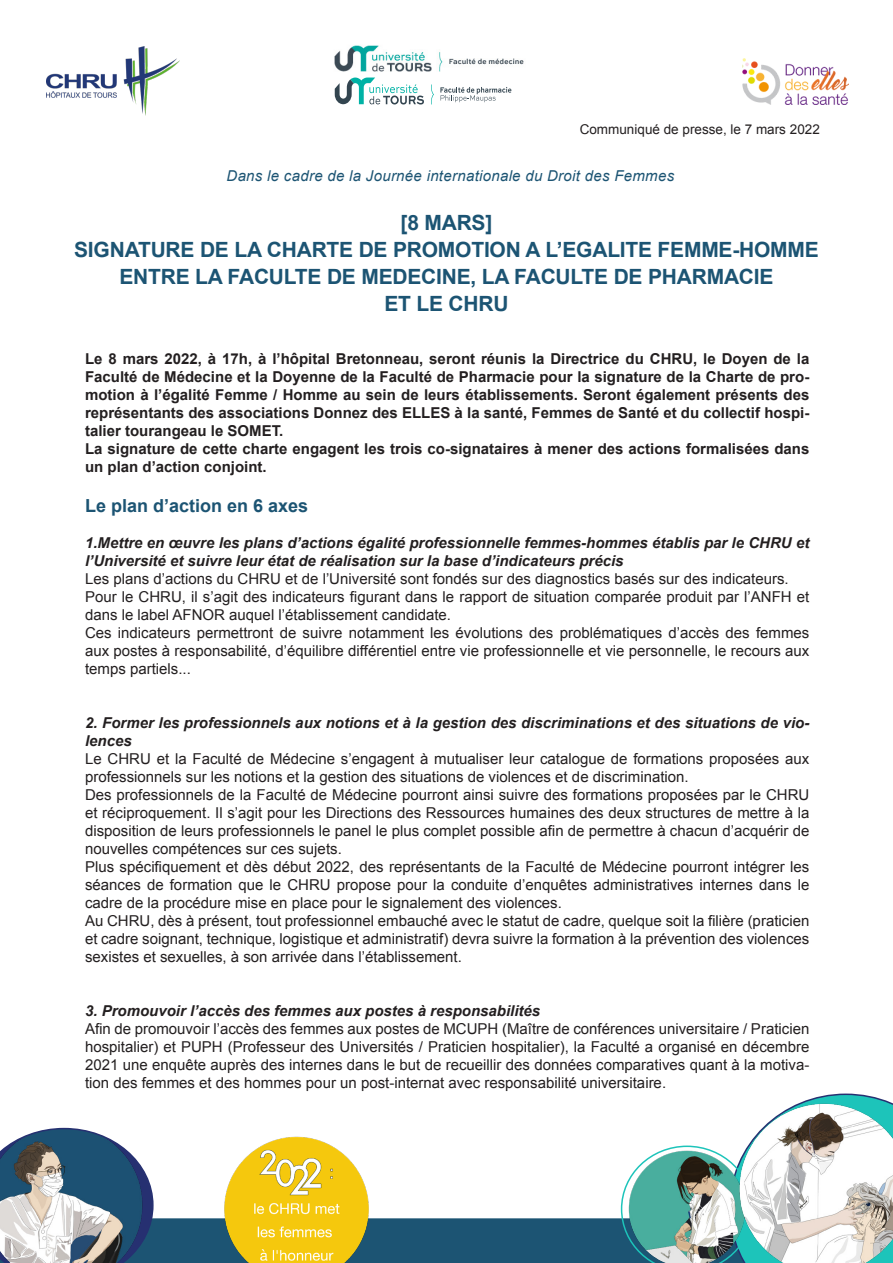
<style>
.page{position:relative;width:893px;height:1263px;background:#fff}
.page>*{position:absolute;margin:0;border:0;box-sizing:border-box;transform-origin:0 0}
.t1{font:700 21px "Arial";letter-spacing:-.01em;color:#1c5473}
.t2{font:700 18px "Arial";color:#1c5473}
.t3{font:15px/18px "Arial";color:#231f20;text-align:justify}
.t4{font:700 15px/18px "Arial";color:#231f20;text-align:justify}
.t5{font:italic 700 15px/18px "Arial";color:#231f20}
.t6{font:italic 15px "Arial";letter-spacing:.02em;color:#1c5473}
.t7{font:13.5px "Arial";color:#231f20}
</style>
<div class="page">
<svg style="left:0;top:1127px;width:729px;height:136px"></svg>
<img style="left:729px;top:1093px;width:164px;height:170px">
<img style="left:215px;top:1128px;width:162px;height:135px">
<img style="left:47px;top:47px;width:132px;height:69px">
<img style="left:743px;top:58px;width:105px;height:47px">
<img style="left:334px;top:45px;width:190px;height:33px">
<svg style="left:440px;top:87px;width:71px;height:15px"></svg>
<svg style="left:335px;top:78px;width:89px;height:27px"></svg>
<svg style="left:431px;top:84px;width:3px;height:20px"></svg>
<p class="t7" style="left:580px;top:120px;width:242px">Communiqué de presse, le 7 mars 2022</p>
<p class="t6" style="left:227px;top:166px;width:449px">Dans le cadre de la Journée internationale du Droit des Femmes</p>
<p class="t1" style="left:401px;top:209px;width:93px">[8 MARS]</p>
<p class="t1" style="left:74px;top:236px;width:746px">SIGNATURE DE LA CHARTE DE PROMOTION A L’EGALITE FEMME-HOMME</p>
<p class="t1" style="left:119px;top:263px;width:656px">ENTRE LA FACULTE DE MEDECINE, LA FACULTE DE PHARMACIE</p>
<p class="t1" style="left:384px;top:290px;width:126px">ET LE CHRU</p>
<p class="t4" style="left:85px;top:350px;width:726px">Le 8 mars 2022, à 17h, à l’hôpital Bretonneau, seront réunis la Directrice du CHRU, le Doyen de la Faculté de Médecine et la Doyenne de la Faculté de Pharmacie pour la signature de la Charte de pro&shy;motion à l’égalité Femme / Homme au sein de leurs établissements. Seront également présents des représentants des associations Donnez des ELLES à la santé, Femmes de Santé et du collectif hospi&shy;talier tourangeau le SOMET.</p>
<p class="t4" style="left:85px;top:440px;width:726px">La signature de cette charte engagent les trois co-signataires à mener des actions formalisées dans un plan d’action conjoint.</p>
<p class="t2" style="left:85px;top:493px;width:225px">Le plan d’action en 6 axes</p>
<p class="t5" style="left:85px;top:534px;width:726px">1.Mettre en œuvre les plans d’actions égalité professionnelle femmes-hommes établis par le CHRU et l’Université et suivre leur état de réalisation sur la base d’indicateurs précis</p>
<p class="t3" style="left:85px;top:569px;width:705px">Les plans d’actions du CHRU et de l’Université sont fondés sur des diagnostics basés sur des indicateurs.</p>
<p class="t3" style="left:85px;top:587px;width:726px">Pour le CHRU, il s’agit des indicateurs figurant dans le rapport de situation comparée produit par l’ANFH et dans le label AFNOR auquel l’établissement candidate.</p>
<p class="t3" style="left:85px;top:623px;width:726px">Ces indicateurs permettront de suivre notamment les évolutions des problématiques d’accès des femmes aux postes à responsabilité, d’équilibre différentiel entre vie professionnelle et vie personnelle, le recours aux temps partiels...</p>
<p class="t5" style="left:85px;top:714px;width:726px">2. Former les professionnels aux notions et à la gestion des discriminations et des situations de vio&shy;lences</p>
<p class="t3" style="left:85px;top:749px;width:726px">Le CHRU et la Faculté de Médecine s’engagent à mutualiser leur catalogue de formations proposées aux professionnels sur les notions et la gestion des situations de violences et de discrimination.</p>
<p class="t3" style="left:85px;top:785px;width:726px">Des professionnels de la Faculté de Médecine pourront ainsi suivre des formations proposées par le CHRU et réciproquement. Il s’agit pour les Directions des Ressources humaines des deux structures de mettre à la disposition de leurs professionnels le panel le plus complet possible afin de permettre à chacun d’acquérir de nouvelles compétences sur ces sujets.</p>
<p class="t3" style="left:85px;top:857px;width:726px">Plus spécifiquement et dès début 2022, des représentants de la Faculté de Médecine pourront intégrer les séances de formation que le CHRU propose pour la conduite d’enquêtes administratives internes dans le cadre de la procédure mise en place pour le signalement des violences.</p>
<p class="t3" style="left:85px;top:911px;width:726px">Au CHRU, dès à présent, tout professionnel embauché avec le statut de cadre, quelque soit la filière (praticien et cadre soignant, technique, logistique et administratif) devra suivre la formation à la prévention des violences sexistes et sexuelles, à son arrivée dans l’établissement.</p>
<p class="t5" style="left:85px;top:1002px;width:457px">3. Promouvoir l’accès des femmes aux postes à responsabilités</p>
<p class="t3" style="left:85px;top:1019px;width:726px">Afin de promouvoir l’accès des femmes aux postes de MCUPH (Maître de conférences universitaire / Praticien hospitalier) et PUPH (Professeur des Universités / Praticien hospitalier), la Faculté a organisé en décembre 2021 une enquête auprès des internes dans le but de recueillir des données comparatives quant à la motiva&shy;tion des femmes et des hommes pour un post-internat avec responsabilité universitaire.</p>
</div>
